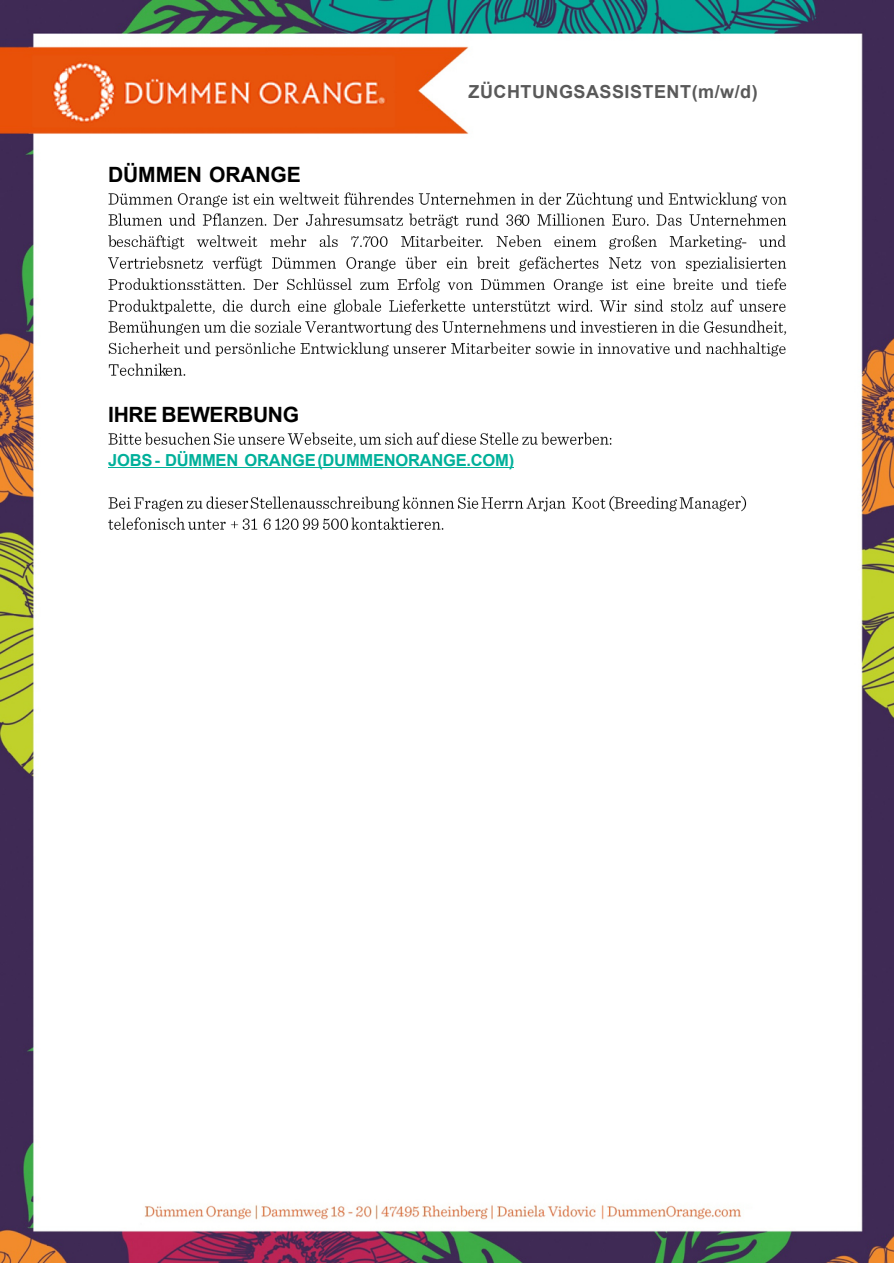
<style>
.page{position:relative;width:894px;height:1263px;background:#fff}
.page>*{position:absolute;margin:0;border:0;box-sizing:border-box;transform-origin:0 0}
.t1{font:700 21px "Arial";letter-spacing:-.015em;color:#000}
.t2{font:700 18px "Arial";letter-spacing:.025em;color:#595959}
.t3{font:700 16.5px "Arial";letter-spacing:-.015em;color:#00b09a}
</style>
<div class="page">
<img style="left:1px;top:0;width:892px;height:1263px">
<img style="left:108px;top:188px;width:146px;height:20px">
<img style="left:254px;top:188px;width:542px;height:20px">
<img style="left:108px;top:210px;width:301px;height:20px">
<img style="left:409px;top:210px;width:113px;height:20px">
<img style="left:522px;top:210px;width:274px;height:20px">
<img style="left:108px;top:231px;width:9px;height:20px">
<img style="left:117px;top:231px;width:253px;height:20px">
<img style="left:370px;top:231px;width:45px;height:20px">
<img style="left:415px;top:231px;width:66px;height:20px">
<img style="left:481px;top:231px;width:15px;height:20px">
<img style="left:496px;top:231px;width:245px;height:20px">
<img style="left:741px;top:231px;width:12px;height:20px">
<img style="left:759px;top:231px;width:36px;height:20px">
<img style="left:108px;top:253px;width:688px;height:19px">
<img style="left:108px;top:274px;width:688px;height:20px">
<img style="left:108px;top:295px;width:238px;height:20px">
<img style="left:346px;top:295px;width:449px;height:20px">
<img style="left:108px;top:317px;width:688px;height:19px">
<img style="left:108px;top:338px;width:687px;height:20px">
<img style="left:108px;top:359px;width:58px;height:20px">
<img style="left:166px;top:359px;width:29px;height:20px">
<img style="left:108px;top:429px;width:511px;height:20px">
<hr style="left:108px;top:467px;width:405px;height:1px;background:#00b09a">
<img style="left:108px;top:492px;width:142px;height:20px">
<img style="left:250px;top:492px;width:231px;height:20px">
<img style="left:481px;top:492px;width:127px;height:20px">
<img style="left:608px;top:492px;width:6px;height:20px">
<img style="left:614px;top:492px;width:65px;height:20px">
<img style="left:679px;top:492px;width:62px;height:20px">
<img style="left:741px;top:492px;width:13px;height:20px">
<img style="left:108px;top:514px;width:122px;height:20px">
<img style="left:230px;top:514px;width:33px;height:20px">
<img style="left:263px;top:514px;width:88px;height:20px">
<img style="left:351px;top:514px;width:99px;height:20px">
<p class="t1" style="left:108px;top:166px;width:194px">DÜMMEN ORANGE</p>
<p class="t2" style="left:468px;top:85px;width:290px">ZÜCHTUNGSASSISTENT(m/w/d)</p>
<p class="t1" style="left:108px;top:407px;width:192px">IHRE BEWERBUNG</p>
<p class="t3" style="left:108px;top:454px;width:407px">JOBS- DÜMMEN ORANGE(DUMMENORANGE.COM)</p>
</div>
